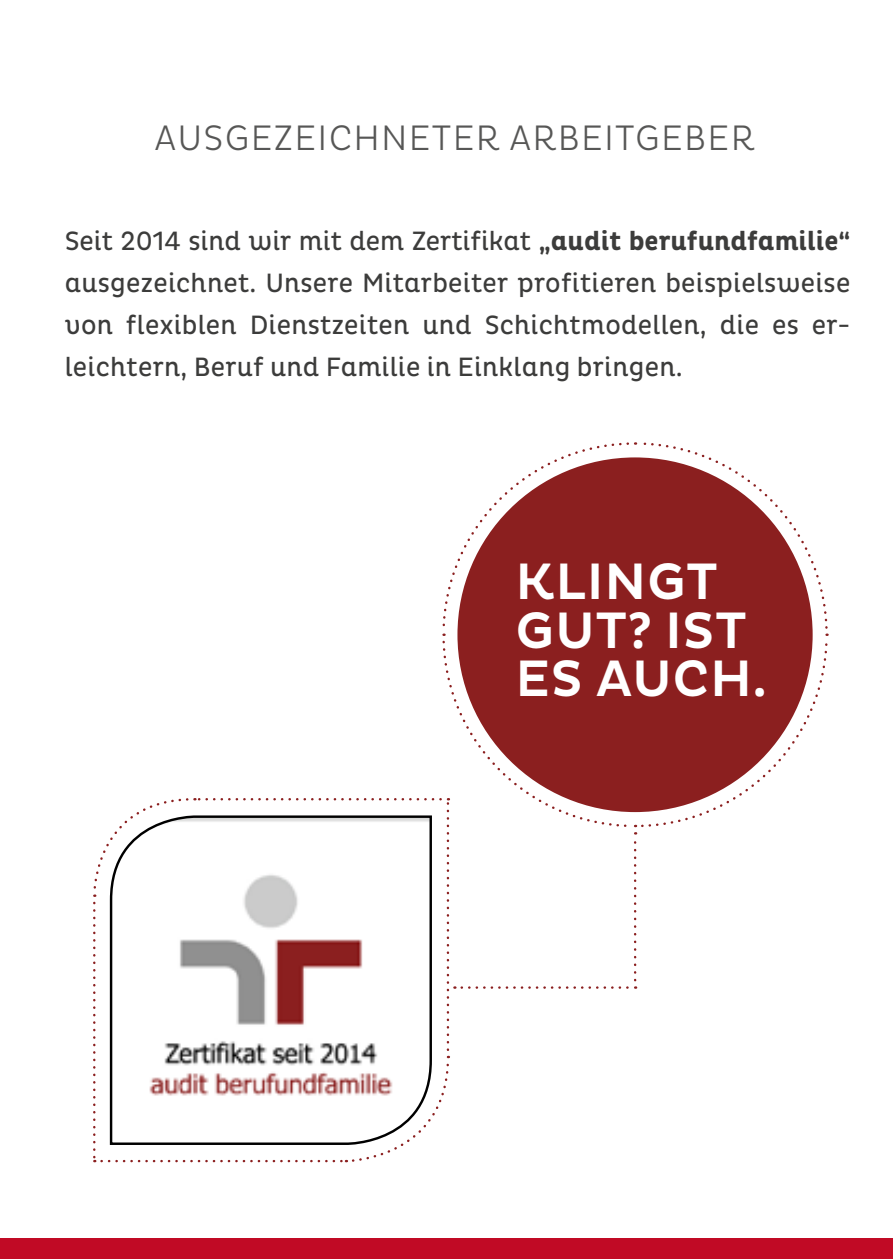
<style>
.page{position:relative;width:893px;height:1259px;background:#fff}
.page>*{position:absolute;margin:0;border:0;box-sizing:border-box;transform-origin:0 0}
.t1{font:500 52.2px/48.6px "Pluto";letter-spacing:.015em;color:#fff;scale:.96 1}
.t2{font:300 36px "Pluto Cond";letter-spacing:.035em;color:#575756}
.t3{font:27px/42px "Pluto Cond";letter-spacing:.01em;color:#3c3c3b;text-align:justify}
.s1{font-weight:700}
</style>
<div class="page">
<div style="left:0;top:1238px;width:893px;height:21px;background:#c10a25"></div>
<svg style="left:93px;top:442px;width:736px;height:721px"></svg>
<div style="left:457px;top:457px;width:356px;height:355px;background:#8b1f1f;border-radius:50%"></div>
<h2 class="t2" style="left:155px;top:117px;width:601px">AUSGEZEICHNETER ARBEITGEBER</h2>
<p class="t3" style="left:65px;top:220px;width:787px">Seit 2014 sind wir mit dem Zertifikat <span class="s1">„audit berufundfamilie“ </span>ausgezeichnet. Unsere Mitarbeiter profitieren beispielsweise von flexiblen Dienstzeiten und Schichtmodellen, die es er&shy;leichtern, Beruf und Familie in Einklang bringen.</p>
<h1 class="t1" style="left:515px;top:558px;width:264px">KLINGT<br>GUT? IST<br>ES AUCH.</h1>
</div>
